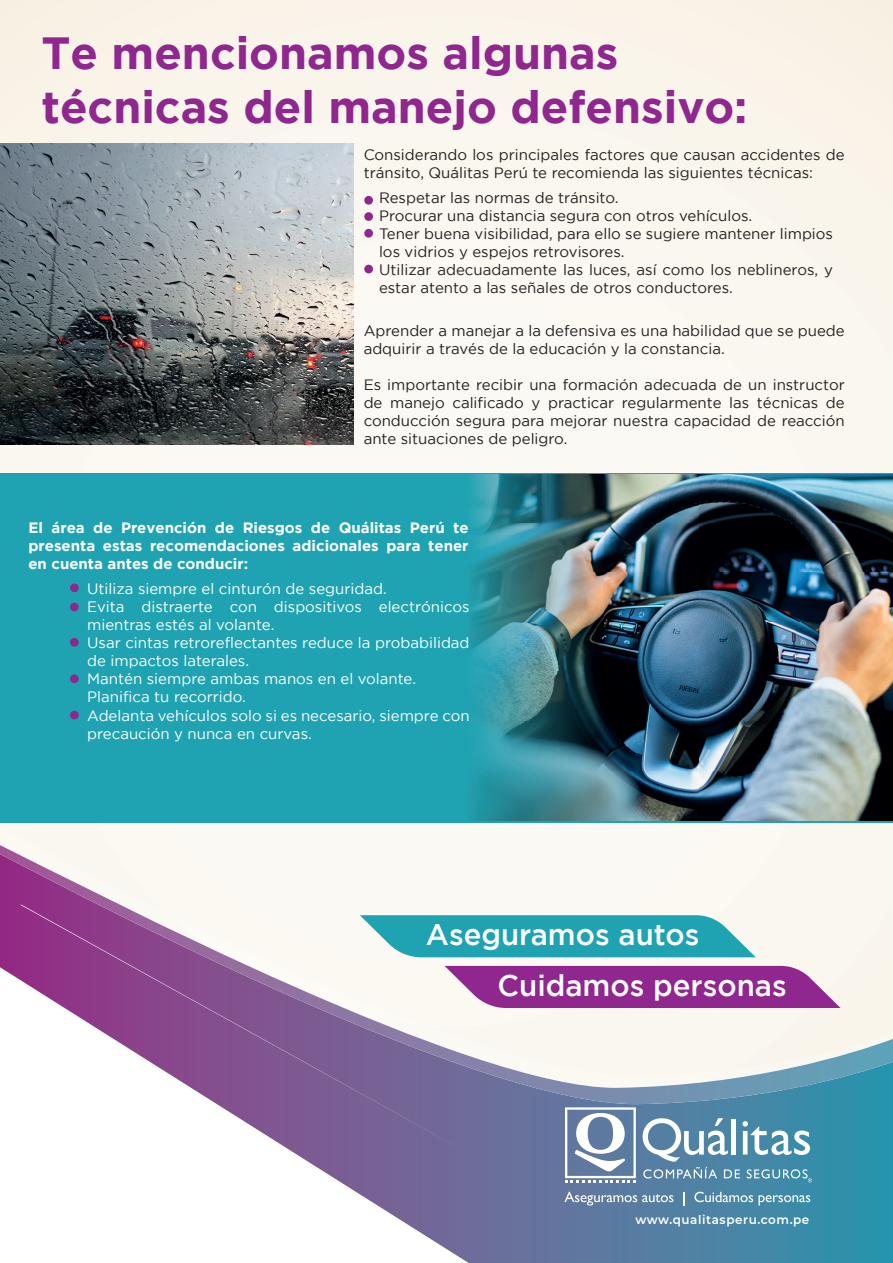
<style>
.page{position:relative;width:893px;height:1263px;background:#fff}
.page>*{position:absolute;margin:0;border:0;box-sizing:border-box;transform-origin:0 0}
.t1{font:700 45px/54px "Gotham";color:#90278e}
.t2{font:500 29.7px "Gotham";color:#fff}
.t3{font:15px/18px "Gotham";color:#231f20}
.t4{font:15px/18px "Gotham";color:#fff}
.t5{font:700 15px/18px "Gotham";color:#fff;text-align:justify}
.t6{font:600 12.15px "Montserrat";letter-spacing:.05em;color:#fff}
</style>
<div class="page">
<div style="left:0;top:0;width:893px;height:827px;background:#faf7ee"></div>
<div style="left:0;top:473px;width:893px;height:349px;background:#1fa3b3"></div>
<svg style="left:301px;top:1104px;width:592px;height:159px;background:#6b8eae"></svg>
<div style="left:0;top:827px;width:893px;height:18px;background:#fbf9f3"></div>
<svg style="left:0;top:845px;width:893px;height:259px"></svg>
<svg style="left:21px;top:904px;width:454px;height:253px"></svg>
<svg style="left:360px;top:915px;width:396px;height:42px;background:#38acba"></svg>
<svg style="left:445px;top:966px;width:395px;height:42px;background:#9b3d98"></svg>
<svg style="left:565px;top:1107px;width:71px;height:76px"></svg>
<svg style="left:643px;top:1118px;width:169px;height:64px"></svg>
<svg style="left:564px;top:1192px;width:109px;height:13px"></svg>
<svg style="left:683px;top:1192px;width:1px;height:13px"></svg>
<svg style="left:694px;top:1192px;width:116px;height:13px;background:#6fa2ba"></svg>
<div style="left:364px;top:196px;width:9px;height:9px;background:#90278e;border-radius:50%"></div>
<div style="left:364px;top:212px;width:9px;height:9px;background:#90278e;border-radius:50%"></div>
<div style="left:364px;top:229px;width:9px;height:9px;background:#90278e;border-radius:50%"></div>
<div style="left:364px;top:265px;width:9px;height:8px;background:#90278e;border-radius:50%"></div>
<img style="left:0;top:144px;width:354px;height:301px">
<img style="left:470px;top:474px;width:423px;height:346px">
<div style="left:70px;top:583px;width:9px;height:9px;background:#90278e;border-radius:50%"></div>
<div style="left:70px;top:603px;width:9px;height:8px;background:#90278e;border-radius:50%"></div>
<div style="left:70px;top:638px;width:9px;height:9px;background:#90278e;border-radius:50%"></div>
<div style="left:70px;top:674px;width:9px;height:9px;background:#90278e;border-radius:50%"></div>
<div style="left:70px;top:711px;width:9px;height:8px;background:#90278e;border-radius:50%"></div>
<h1 class="t1" style="left:41px;top:25px;width:708px">Te mencionamos algunas técnicas del manejo defensivo:</h1>
<p class="t3" style="left:364px;top:145px;width:483px">Considerando los principales factores que causan accidentes de tránsito, Quálitas Perú te recomienda las siguientes técnicas:</p>
<p class="t3" style="left:379px;top:188px;width:455px">Respetar las normas de tránsito.<br>Procurar una distancia segura con otros vehículos.<br>Tener buena visibilidad, para ello se sugiere mantener limpios los vidrios y espejos retrovisores.<br>Utilizar adecuadamente las luces, así como los neblineros, y estar atento a las señales de otros conductores.</p>
<p class="t3" style="left:364px;top:322px;width:483px">Aprender a manejar a la defensiva es una habilidad que se puede adquirir a través de la educación y la constancia.</p>
<p class="t3" style="left:364px;top:376px;width:483px;text-align:justify">Es importante recibir una formación adecuada de un instructor de manejo calificado y practicar regularmente las técnicas de conducción segura para mejorar nuestra capacidad de reacción ante situaciones de peligro.</p>
<p class="t5" style="left:28px;top:518px;width:442px">El área de Prevención de Riesgos de Quálitas Perú te presenta estas recomendaciones adicionales para tener en cuenta antes de conducir:</p>
<p class="t4" style="left:87px;top:580px;width:384px">Utiliza siempre el cinturón de seguridad.<br>Evita distraerte con dispositivos electrónicos mientras estés al volante.<br>Usar cintas retroreflectantes reduce la probabilidad de impactos laterales.<br>Mantén siempre ambas manos en el volante.<br>Planifica tu recorrido.<br>Adelanta vehículos solo si es necesario, siempre con precaución y nunca en curvas.</p>
<h2 class="t2" style="left:426px;top:917px;width:275px">Aseguramos autos</h2>
<h2 class="t2" style="left:497px;top:969px;width:291px">Cuidamos personas</h2>
<p class="t6" style="left:635px;top:1211px;width:176px">www.qualitasperu.com.pe</p>
</div>
